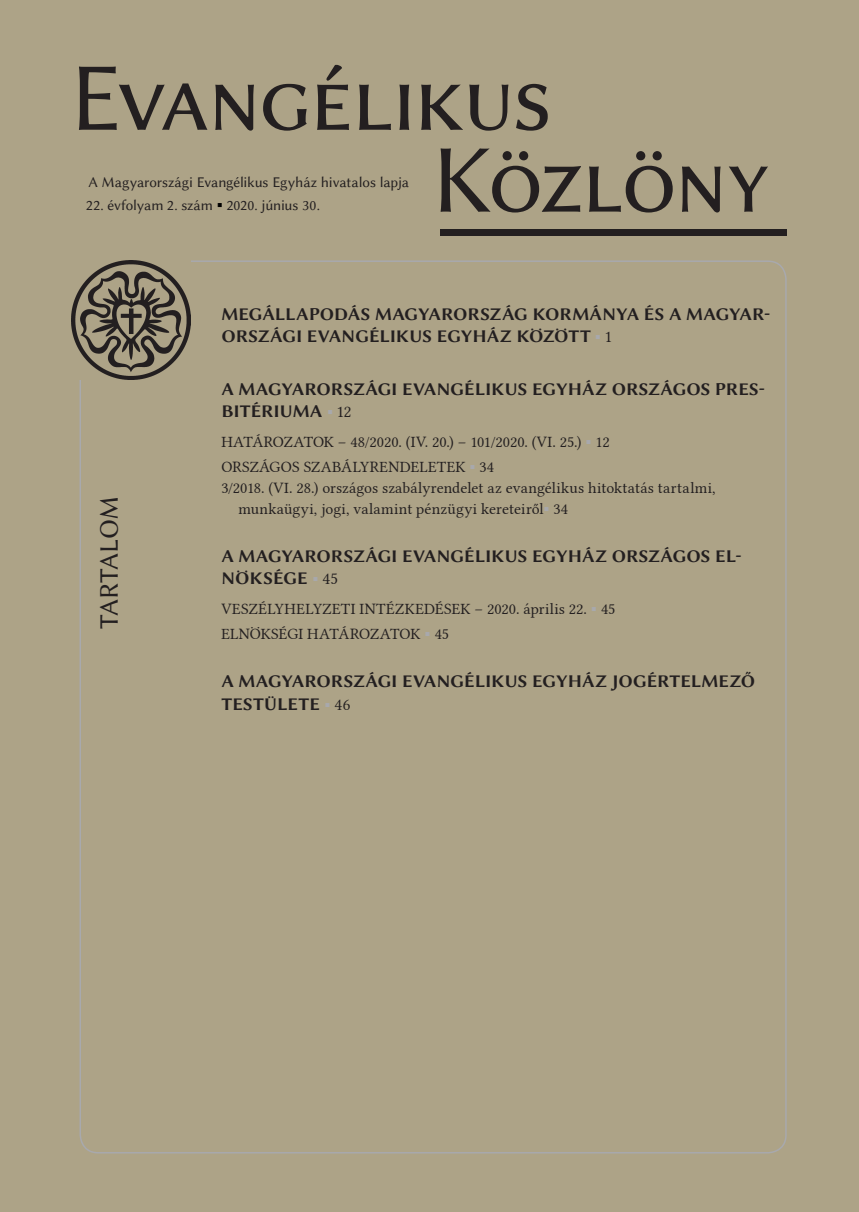
<style>
.page{position:relative;width:859px;height:1212px;background:#ada387}
.page>*{position:absolute;margin:0;border:0;box-sizing:border-box;transform-origin:0 0}
.t1{font:97.5px "Linux Biolinum G";letter-spacing:-.025em;color:#231f20}
.Cim1{font:27px "Linux Biolinum G";color:#231f20}
.Cim2{font:18px/22.5px "Linux Biolinum GB";color:#231f20}
.alap{font:15.75px/21px "Linux Libertine G";letter-spacing:.005em;color:#231f20}
.t2{font:15px "Linux Biolinum G";letter-spacing:-.01em;color:#231f20}
.s1{color:#000}
.s2{color:#a8a9ad}
.s3{font-family:"Linux Libertine G";font-size:15.75px}
</style>
<div class="page">
<img style="left:71px;top:260px;width:119px;height:119px">
<div style="left:440px;top:230px;width:347px;height:6px;background:#231f20"></div>
<p class="t1" style="left:70px;top:43px;width:483px">Evangélikus</p>
<p class="t2" style="left:88px;top:174px;width:322px">A Magyarországi Evangélikus Egyház hivatalos lapja</p>
<p class="t2" style="left:86px;top:196px;width:235px">22. évfolyam 2. szám <span class="s1">▪</span> 2020. június 30.</p>
<p class="t1" style="left:431px;top:124px;width:340px">Közlöny</p>
<p class="Cim1" style="left:94px;top:629px;width:133px;rotate:-90deg">TARTALOM</p>
<p class="Cim2" style="left:221px;top:302px;width:550px">MEGÁLLAPODÁS MAGYARORSZÁG KORMÁNYA ÉS A MAGYAR-<br>ORSZÁGI EVANGÉLIKUS EGYHÁZ KÖZÖTT <span class="s2">▪</span> <span class="s3">1</span></p>
<p class="Cim2" style="left:221px;top:376px;width:545px">A MAGYARORSZÁGI EVANGÉLIKUS EGYHÁZ ORSZÁGOS PRES-<br>BITÉRIUMA <span class="s2">▪</span> <span class="s3">12</span></p>
<p class="alap" style="left:221px;top:431px;width:390px">HATÁROZATOK – 48/2020. (IV. 20.) – 101/2020. (VI. 25.) <span class="s2">▪</span> 12</p>
<p class="alap" style="left:221px;top:456px;width:274px">ORSZÁGOS SZABÁLYRENDELETEK <span class="s2">▪</span> 34</p>
<p class="alap" style="left:238px;top:477px;width:479px;text-indent:-17px">3/2018. (VI. 28.) országos szabályrendelet az evangélikus hitoktatás tartalmi, munkaügyi, jogi, valamint pénzügyi kereteiről<span class="s2">▪</span> 34</p>
<p class="Cim2" style="left:221px;top:544px;width:522px">A MAGYARORSZÁGI EVANGÉLIKUS EGYHÁZ ORSZÁGOS EL-<br>NÖKSÉGE <span class="s2">▪</span> <span class="s3">45</span></p>
<p class="alap" style="left:221px;top:598px;width:396px">VESZÉLYHELYZETI INTÉZKEDÉSEK – 2020. április 22. <span class="s2">▪</span> 45</p>
<p class="alap" style="left:221px;top:623px;width:229px">ELNÖKSÉGI HATÁROZATOK <span class="s2">▪</span> 45</p>
<p class="Cim2" style="left:221px;top:669px;width:535px">A MAGYARORSZÁGI EVANGÉLIKUS EGYHÁZ JOGÉRTELMEZŐ<br>TESTÜLETE <span class="s2">▪</span> <span class="s3">46</span></p>
</div>
